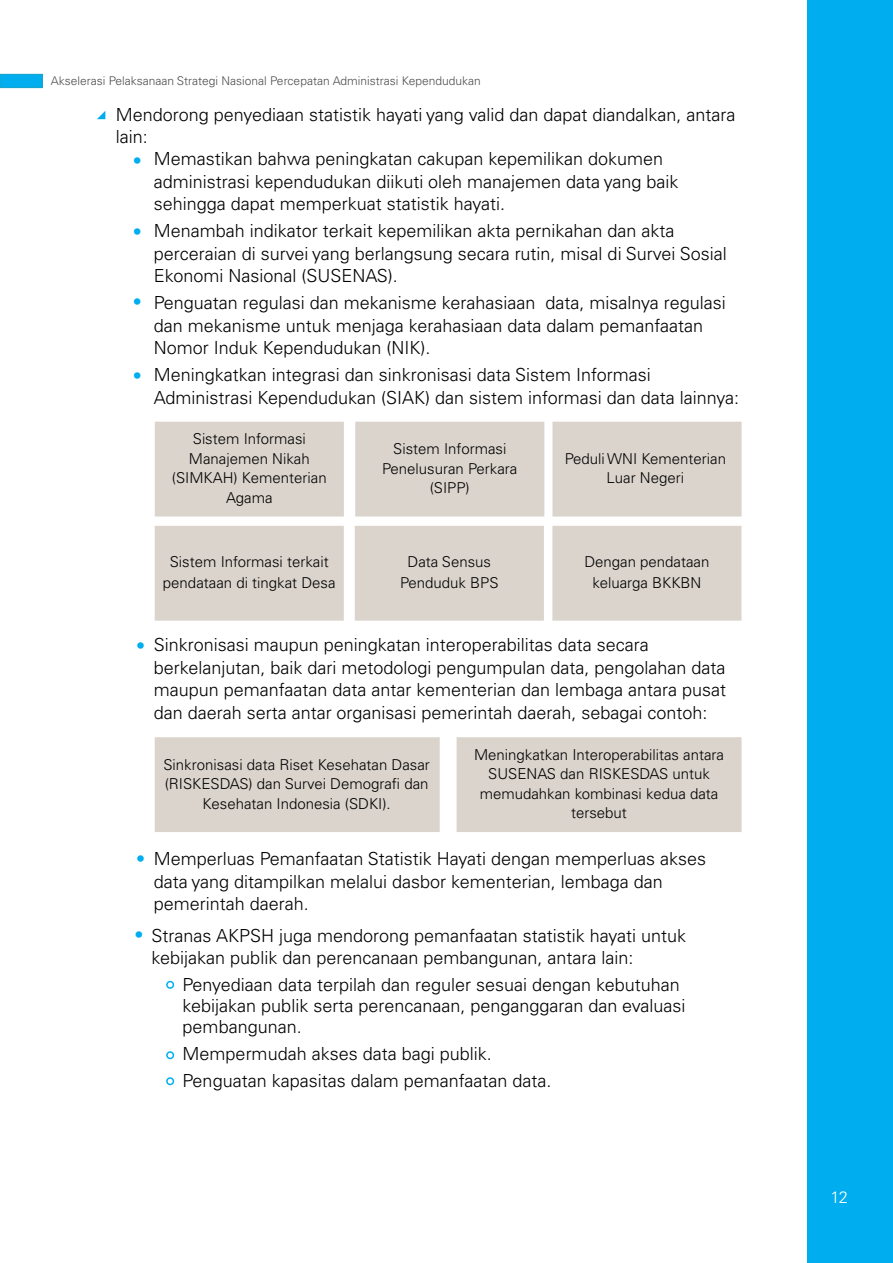
<style>
.page{position:relative;width:893px;height:1263px;background:#fff}
.page>*{position:absolute;margin:0;border:0;box-sizing:border-box;transform-origin:0 0}
.t1{font:300 18px/22.5px "Univers LT Pro 45";color:#000}
.t2{font:300 18px "Univers LT Pro 45";color:#00aeef}
.t3{font:300 16.5px "Univers LT Pro 45";color:#fff}
.t4{font:300 15px/19.5px "Univers LT Pro 45";color:#000;text-align:center}
.t5{font:300 12px "Univers LT Pro 45";color:#4d4d4d}
.s1{color:#00aeef}
</style>
<div class="page">
<div style="left:807px;top:0;width:86px;height:1263px;background:#00adee"></div>
<svg style="left:97px;top:111px;width:8px;height:8px"></svg>
<div style="left:155px;top:422px;width:189px;height:94px;background:#d7d0c8"></div>
<div style="left:355px;top:422px;width:189px;height:94px;background:#d7d0c8"></div>
<div style="left:552px;top:422px;width:190px;height:94px;background:#d7d0c8"></div>
<div style="left:155px;top:526px;width:189px;height:95px;background:#d7d0c8"></div>
<div style="left:355px;top:526px;width:189px;height:95px;background:#d7d0c8"></div>
<div style="left:552px;top:526px;width:189px;height:95px;background:#d7d0c8"></div>
<div style="left:155px;top:737px;width:285px;height:95px;background:#d7d0c8"></div>
<div style="left:457px;top:737px;width:285px;height:95px;background:#d7d0c8"></div>
<div style="left:166px;top:981px;width:8px;height:8px;border:2px solid #00aeef;border-radius:50%"></div>
<div style="left:166px;top:1051px;width:8px;height:8px;border:2px solid #00aeef;border-radius:50%"></div>
<div style="left:166px;top:1077px;width:8px;height:8px;border:2px solid #00aeef;border-radius:50%"></div>
<div style="left:0;top:74px;width:42px;height:14px;background:#00adee"></div>
<div style="left:0;top:74px;width:43px;height:14px;border:1px solid #1ca3c8"></div>
<p class="t5" style="left:51px;top:74px;width:432px">Akselerasi Pelaksanaan Strategi Nasional Percepatan Administrasi Kependudukan</p>
<p class="t1" style="left:116px;top:103px;width:621px">Mendorong penyediaan statistik hayati yang valid dan dapat diandalkan, antara</p>
<p class="t1" style="left:116px;top:126px;width:34px">lain:</p>
<p class="t1" style="left:154px;top:147px;width:511px">Memastikan bahwa peningkatan cakupan kepemilikan dokumen</p>
<p class="t1" style="left:154px;top:170px;width:526px">administrasi kependudukan diikuti oleh manajemen data yang baik</p>
<p class="t1" style="left:154px;top:192px;width:353px">sehingga dapat memperkuat statistik hayati.</p>
<p class="t1" style="left:154px;top:219px;width:575px">Menambah indikator terkait kepemilikan akta pernikahan dan akta perceraian di survei yang berlangsung secara rutin, misal di Survei Sosial<br>Ekonomi Nasional (SUSENAS).</p>
<p class="t1" style="left:154px;top:291px;width:574px">Penguatan regulasi dan mekanisme kerahasiaan data, misalnya regulasi dan mekanisme untuk menjaga kerahasiaan data dalam pemanfaatan<br>Nomor Induk Kependudukan (NIK).</p>
<p class="t1" style="left:154px;top:363px;width:587px">Meningkatkan integrasi dan sinkronisasi data Sistem Informasi<br>Administrasi Kependudukan (SIAK) dan sistem informasi dan data lainnya:</p>
<p class="t2" style="left:133px;top:150px;width:10px">•</p>
<p class="t2" style="left:133px;top:220px;width:10px">•</p>
<p class="t2" style="left:133px;top:291px;width:10px">•</p>
<p class="t2" style="left:133px;top:365px;width:10px">•</p>
<p class="t4" style="left:172px;top:429px;width:156px">Sistem Informasi<br>Manajemen Nikah (SIMKAH) Kementerian<br>Agama</p>
<p class="t4" style="left:382px;top:439px;width:137px">Sistem Informasi<br>Penelusuran Perkara (SIPP)</p>
<p class="t4" style="left:565px;top:449px;width:163px">Peduli WNI Kementerian<br>Luar Negeri</p>
<p class="t4" style="left:163px;top:551px;width:174px;line-height:21px">Sistem Informasi terkait pendataan di tingkat Desa</p>
<p class="t4" style="left:400px;top:551px;width:100px;line-height:21px">Data Sensus<br>Penduduk BPS</p>
<p class="t4" style="left:584px;top:551px;width:127px;line-height:21px">Dengan pendataan keluarga BKKBN</p>
<p class="t2" style="left:136px;top:635px;width:10px">•</p>
<p class="t1" style="left:154px;top:633px;width:574px">Sinkronisasi maupun peningkatan interoperabilitas data secara berkelanjutan, baik dari metodologi pengumpulan data, pengolahan data maupun pemanfaatan data antar kementerian dan lembaga antara pusat dan daerah serta antar organisasi pemerintah daerah, sebagai contoh:</p>
<p class="t4" style="left:163px;top:755px;width:268px">Sinkronisasi data Riset Kesehatan Dasar (RISKESDAS) dan Survei Demografi dan<br>Kesehatan Indonesia (SDKI).</p>
<p class="t4" style="left:474px;top:745px;width:252px">Meningkatkan Interoperabilitas antara<br>SUSENAS dan RISKESDAS untuk memudahkan kombinasi kedua data tersebut</p>
<p class="t2" style="left:136px;top:848px;width:10px">•</p>
<p class="t1" style="left:154px;top:847px;width:554px">Memperluas Pemanfaatan Statistik Hayati dengan memperluas akses data yang ditampilkan melalui dasbor kementerian, lembaga dan pemerintah daerah.</p>
<p class="t1" style="left:135px;top:924px;width:553px"><span class="s1">•</span> Stranas AKPSH juga mendorong pemanfaatan statistik hayati untuk</p>
<p class="t1" style="left:152px;top:947px;width:483px">kebijakan publik dan perencanaan pembangunan, antara lain:</p>
<p class="t1" style="left:183px;top:974px;width:504px;line-height:21px">Penyediaan data terpilah dan reguler sesuai dengan kebutuhan kebijakan publik serta perencanaan, penganggaran dan evaluasi pembangunan.</p>
<p class="t1" style="left:183px;top:1040px;width:370px;line-height:27px">Mempermudah akses data bagi publik.<br>Penguatan kapasitas dalam pemanfaatan data.</p>
<p class="t3" style="left:831px;top:1187px;width:19px">12</p>
</div>
